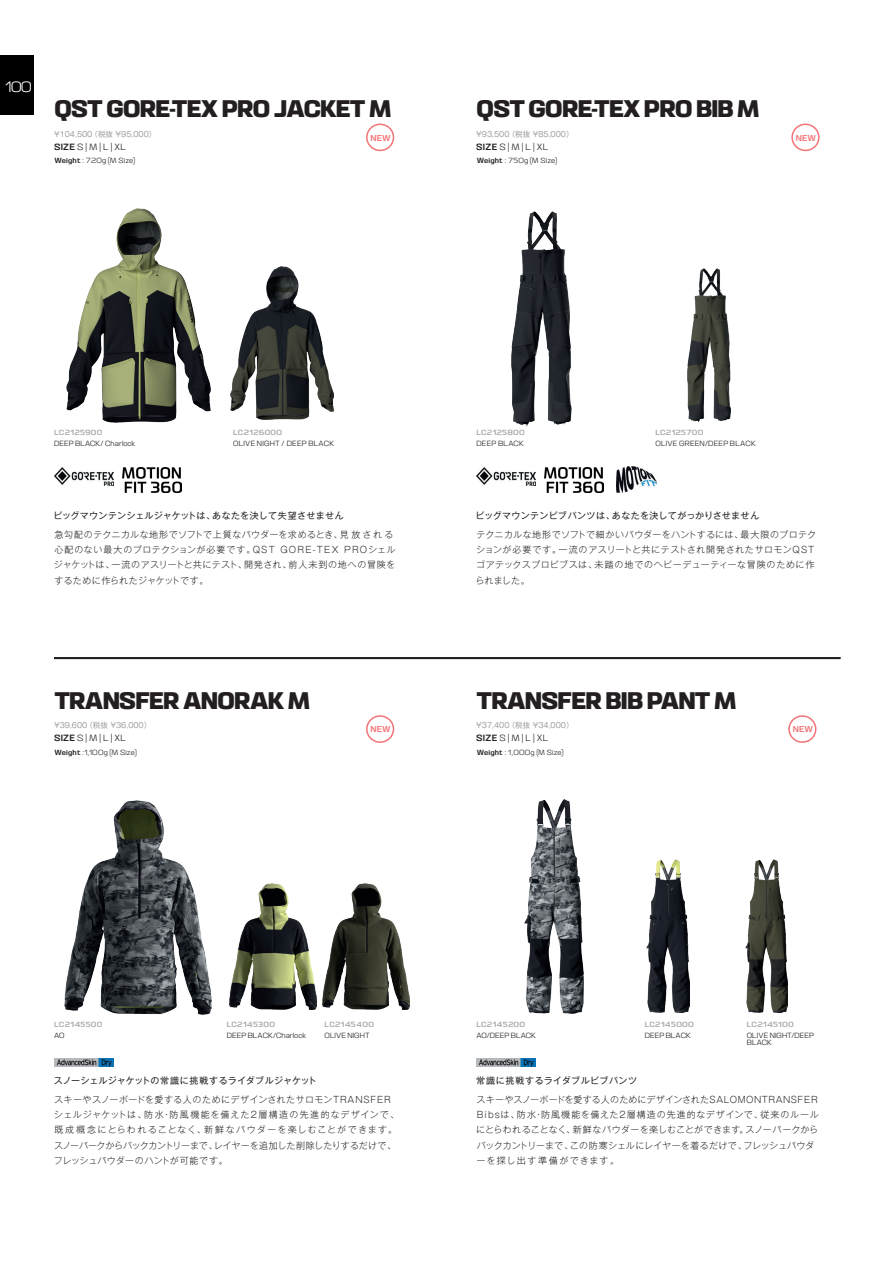
<style>
.page{position:relative;width:893px;height:1263px;background:#fff}
.page>*{position:absolute;margin:0;border:0;box-sizing:border-box;transform-origin:0 0}
.t1{font:700 24px "SALOMON Sans 200";letter-spacing:-.06em;color:#231f20}
.t2{font:300 15px "SALOMON Sans 200";color:#fff}
.t3{font:300 9px/15.3px "Gothic MB101 Pro";letter-spacing:.055em;color:#231f20}
.t4{font:9px "Gothic MB101 Pro";letter-spacing:.035em;color:#231f20}
.t5{font:300 9px "SALOMON Sans 200";letter-spacing:.03em;color:#231f20}
.t6{font:9px "Gothic MB101 Pro";color:#231f20}
.t7{font:9px "Gothic MB101 Pro";letter-spacing:.06em;color:#231f20}
.t8{font:8.55px "SALOMON Sans 200 Reg";color:#f27477}
.t9{font:300 7.5px/7.5px "SALOMON Sans 200";letter-spacing:.01em;color:#231f20}
.t10{font:7.5px "SALOMON Sans 200 Reg";letter-spacing:.03em;color:#a8a9ad}
.t11{font:7.5px "Gothic MB101 Pro";color:#9d9fa2}
.s1{font-family:"SALOMON Sans 200 Reg";font-weight:400}
</style>
<div class="page">
<div style="left:0;top:55px;width:34px;height:60px;background:#000001"></div>
<hr style="left:54px;top:657px;width:787px;height:2px;background:#231f20">
<img style="left:231px;top:266px;width:102px;height:154px">
<img style="left:66px;top:208px;width:144px;height:215px">
<div style="left:366px;top:124px;width:28px;height:27px;border:2px solid #f27477;border-radius:50%"></div>
<div style="left:366px;top:715px;width:28px;height:28px;border:2px solid #f27477;border-radius:50%"></div>
<div style="left:788px;top:715px;width:28px;height:28px;border:2px solid #f27477;border-radius:50%"></div>
<div style="left:791px;top:124px;width:29px;height:27px;border:2px solid #f27477;border-radius:50%"></div>
<img style="left:54px;top:468px;width:60px;height:17px">
<img style="left:476px;top:468px;width:60px;height:17px">
<img style="left:122px;top:468px;width:60px;height:24px">
<img style="left:544px;top:468px;width:60px;height:24px">
<img style="left:511px;top:211px;width:60px;height:215px">
<img style="left:617px;top:467px;width:40px;height:25px">
<img style="left:230px;top:883px;width:87px;height:127px">
<img style="left:322px;top:883px;width:87px;height:127px">
<img style="left:54px;top:1059px;width:60px;height:7px">
<img style="left:476px;top:1059px;width:60px;height:7px">
<img style="left:524px;top:799px;width:60px;height:215px">
<img style="left:688px;top:269px;width:43px;height:153px">
<img style="left:64px;top:800px;width:148px;height:214px">
<img style="left:647px;top:859px;width:42px;height:153px">
<img style="left:745px;top:859px;width:43px;height:153px">
<h2 class="t2" style="left:6px;top:78px;width:28px">100</h2>
<h1 class="t1" style="left:54px;top:95px;width:339px">QST GORE-TEX PRO JACKET M</h1>
<p class="t11" style="left:54px;top:128px;width:104px">¥104,500（税抜 ¥95,000）</p>
<p class="t5" style="left:54px;top:141px;width:73px"><span class="s1">SIZE</span> S | M | L | XL</p>
<p class="t9" style="left:54px;top:157px;width:82px"><span class="s1">Weight</span> : 720g (M Size)</p>
<p class="t8" style="left:371px;top:133px;width:22px">NEW</p>
<h1 class="t1" style="left:476px;top:95px;width:285px">QST GORE-TEX PRO BIB M</h1>
<p class="t11" style="left:476px;top:128px;width:99px">¥93,500（税抜 ¥85,000）</p>
<p class="t5" style="left:476px;top:141px;width:73px"><span class="s1">SIZE</span> S | M | L | XL</p>
<p class="t9" style="left:477px;top:157px;width:82px"><span class="s1">Weight</span> : 750g (M Size)</p>
<p class="t8" style="left:796px;top:133px;width:22px">NEW</p>
<p class="t10" style="left:54px;top:428px;width:50px">LC2125900</p>
<p class="t9" style="left:54px;top:439px;width:83px">DEEP BLACK/ Charlock</p>
<p class="t10" style="left:233px;top:428px;width:50px">LC2126000</p>
<p class="t9" style="left:233px;top:439px;width:103px">OLIVE NIGHT / DEEP BLACK</p>
<p class="t10" style="left:476px;top:428px;width:50px">LC2125800</p>
<p class="t9" style="left:476px;top:439px;width:49px">DEEP BLACK</p>
<p class="t10" style="left:655px;top:428px;width:49px">LC2125700</p>
<p class="t9" style="left:655px;top:439px;width:102px">OLIVE GREEN/DEEP BLACK</p>
<p class="t4" style="left:53px;top:508px;width:292px">ビッグマウンテンシェルジャケットは、あなたを決して失望させません</p>
<p class="t4" style="left:476px;top:508px;width:285px">ビッグマウンテンビブパンツは、あなたを決してがっかりさせません</p>
<p class="t3" style="left:54px;top:525px;width:343px">急勾配のテクニカルな地形でソフトで上質なパウダーを求めるとき、見放される心配のない最大のプロテクションが必要です。QST GORE-TEX PROシェルジャケットは、一流のアスリートと共にテスト、開発され、前人未到の地への冒険をするために作られたジャケットです。</p>
<p class="t3" style="left:476px;top:525px;width:342px">テクニカルな地形でソフトで細かいパウダーをハントするには、最大限のプロテクションが必要です。一流のアスリートと共にテストされ開発されたサロモンQSTゴアテックスプロビブスは、未踏の地でのヘビーデューティーな冒険のために作られました。</p>
<h1 class="t1" style="left:54px;top:686px;width:258px">TRANSFER ANORAK M</h1>
<h1 class="t1" style="left:476px;top:686px;width:262px">TRANSFER BIB PANT M</h1>
<p class="t11" style="left:54px;top:719px;width:99px">¥39,600（税抜 ¥36,000）</p>
<p class="t11" style="left:476px;top:719px;width:99px">¥37,400（税抜 ¥34,000）</p>
<p class="t8" style="left:371px;top:724px;width:22px">NEW</p>
<p class="t8" style="left:793px;top:724px;width:22px">NEW</p>
<p class="t5" style="left:54px;top:733px;width:73px"><span class="s1">SIZE</span> S | M | L | XL</p>
<p class="t5" style="left:476px;top:733px;width:73px"><span class="s1">SIZE</span> S | M | L | XL</p>
<p class="t9" style="left:54px;top:748px;width:84px"><span class="s1">Weight</span> :1,100g (M Size)</p>
<p class="t9" style="left:477px;top:748px;width:88px"><span class="s1">Weight</span> : 1,000g (M Size)</p>
<p class="t10" style="left:54px;top:1020px;width:50px">LC2145500</p>
<p class="t9" style="left:54px;top:1031px;width:12px">AO</p>
<p class="t10" style="left:227px;top:1020px;width:50px">LC2145300</p>
<p class="t9" style="left:227px;top:1031px;width:81px">DEEP BLACK/Charlock</p>
<p class="t10" style="left:325px;top:1020px;width:51px">LC2145400</p>
<p class="t9" style="left:325px;top:1031px;width:47px">OLIVE NIGHT</p>
<p class="t10" style="left:476px;top:1020px;width:50px">LC2145200</p>
<p class="t9" style="left:476px;top:1031px;width:61px">AO/DEEP BLACK</p>
<p class="t10" style="left:645px;top:1020px;width:51px">LC2145000</p>
<p class="t9" style="left:645px;top:1031px;width:48px">DEEP BLACK</p>
<p class="t10" style="left:747px;top:1020px;width:48px">LC2145100</p>
<p class="t9" style="left:747px;top:1031px;width:69px">OLIVE NIGHT/DEEP<br>BLACK</p>
<p class="t6" style="left:54px;top:1073px;width:265px">スノーシェルジャケットの常識に挑戦するライダブルジャケット</p>
<p class="t7" style="left:476px;top:1073px;width:162px">常識に挑戦するライダブルビブパンツ</p>
<p class="t3" style="left:54px;top:1090px;width:347px">スキーやスノーボードを愛する人のためにデザインされたサロモンTRANSFERシェルジャケットは、防水・防風機能を備えた2層構造の先進的なデザインで、既成概念にとらわれることなく、新鮮なパウダーを楽しむことができます。スノーパークからバックカントリーまで、レイヤーを追加した削除したりするだけで、フレッシュパウダーのハントが可能です。</p>
<p class="t3" style="left:476px;top:1090px;width:344px">スキーやスノーボードを愛する人のためにデザインされたSALOMONTRANSFER Bibsは、防水・防風機能を備えた2層構造の先進的なデザインで、従来のルールにとらわれることなく、新鮮なパウダーを楽しむことができます。スノーパークからバックカントリーまで、この防寒シェルにレイヤーを着るだけで、フレッシュパウダーを探し出す準備ができます。</p>
</div>
